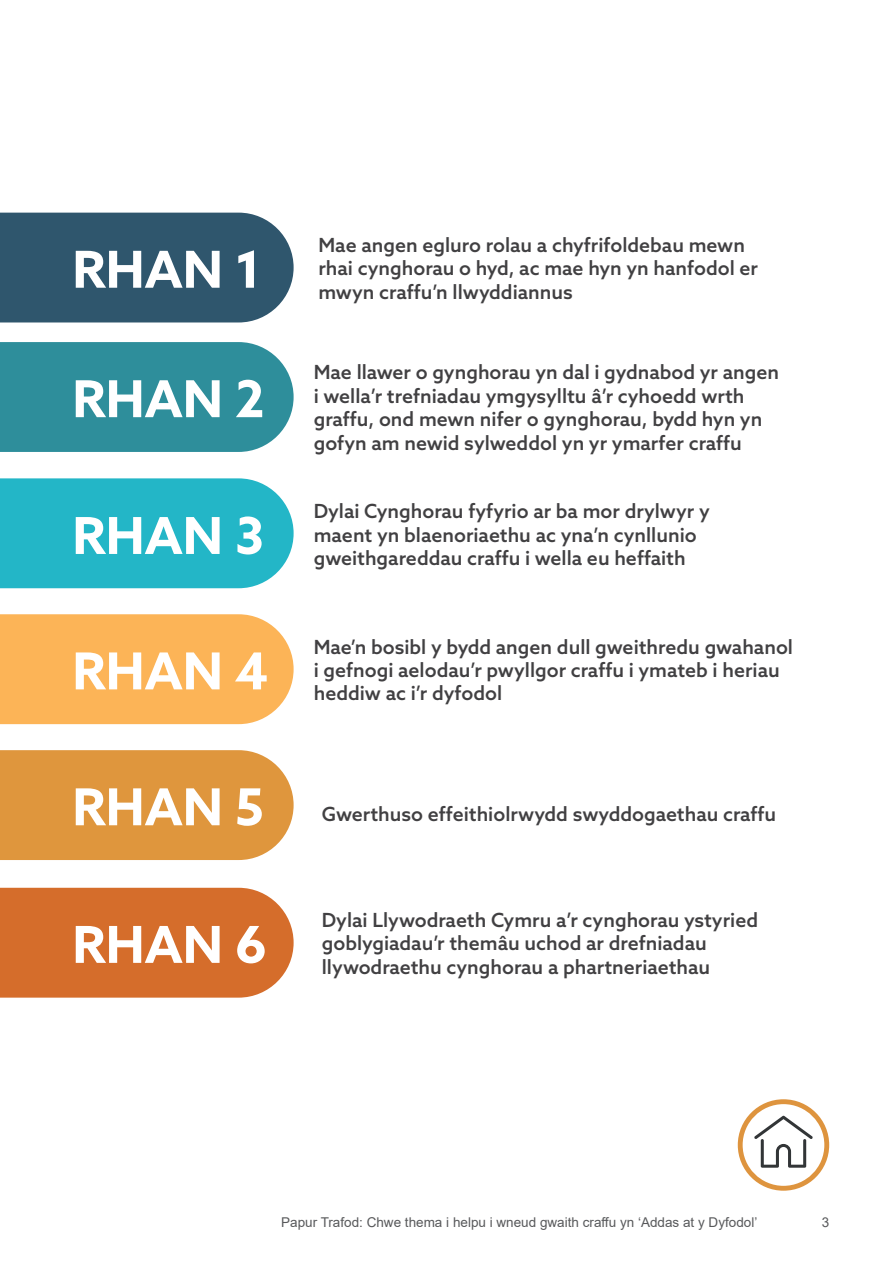
<style>
.page{position:relative;width:893px;height:1263px;background:#fff}
.page>*{position:absolute;margin:0;border:0;box-sizing:border-box;transform-origin:0 0}
.t1{font:700 51px "Azo Sans";color:#fff}
.t2{font:500 19.5px/23.4px "Azo Sans";color:#414042}
.t3{font:13.5px "Arial";color:#58595b}
</style>
<div class="page">
<svg style="left:738px;top:1099px;width:91px;height:92px"></svg>
<div style="left:743px;top:1104px;width:81px;height:82px;background:#fff;border-radius:50%"></div>
<svg style="left:754px;top:1115px;width:59px;height:53px"></svg>
<div style="left:0;top:213px;width:294px;height:109px;background:#2f566d"></div>
<div style="left:0;top:342px;width:294px;height:110px;background:#2e8e9b"></div>
<div style="left:0;top:478px;width:294px;height:110px;background:#23b6c7"></div>
<div style="left:0;top:614px;width:294px;height:110px;background:#fcb457"></div>
<div style="left:0;top:750px;width:294px;height:110px;background:#df963d"></div>
<div style="left:0;top:888px;width:294px;height:110px;background:#d56d2b"></div>
<h1 class="t1" style="left:72px;top:236px;width:191px">RHAN 1</h1>
<h1 class="t1" style="left:72px;top:365px;width:194px">RHAN 2</h1>
<h1 class="t1" style="left:72px;top:502px;width:193px">RHAN 3</h1>
<h1 class="t1" style="left:72px;top:637px;width:198px">RHAN 4</h1>
<h1 class="t1" style="left:72px;top:773px;width:193px">RHAN 5</h1>
<h1 class="t1" style="left:72px;top:911px;width:196px">RHAN 6</h1>
<p class="t2" style="left:318px;top:233px;width:441px">Mae angen egluro rolau a chyfrifoldebau mewn rhai cynghorau o hyd, ac mae hyn yn hanfodol er mwyn craffu’n llwyddiannus</p>
<p class="t2" style="left:314px;top:360px;width:467px">Mae llawer o gynghorau yn dal i gydnabod yr angen i wella’r trefniadau ymgysylltu â’r cyhoedd wrth graffu, ond mewn nifer o gynghorau, bydd hyn yn gofyn am newid sylweddol yn yr ymarfer craffu</p>
<p class="t2" style="left:314px;top:499px;width:398px">Dylai Cynghorau fyfyrio ar ba mor drylwyr y maent yn blaenoriaethu ac yna’n cynllunio gweithgareddau craffu i wella eu heffaith</p>
<p class="t2" style="left:314px;top:634px;width:481px">Mae’n bosibl y bydd angen dull gweithredu gwahanol i gefnogi aelodau’r pwyllgor craffu i ymateb i heriau heddiw ac i’r dyfodol</p>
<p class="t2" style="left:322px;top:801px;width:456px">Gwerthuso effeithiolrwydd swyddogaethau craffu</p>
<p class="t2" style="left:322px;top:908px;width:438px">Dylai Llywodraeth Cymru a’r cynghorau ystyried goblygiadau’r themâu uchod ar drefniadau llywodraethu cynghorau a phartneriaethau</p>
<p class="t3" style="left:281px;top:1213px;width:478px">Papur Trafod: Chwe thema i helpu i wneud gwaith craffu yn ‘Addas at y Dyfodol’</p>
<p class="t3" style="left:822px;top:1213px;width:9px">3</p>
</div>
